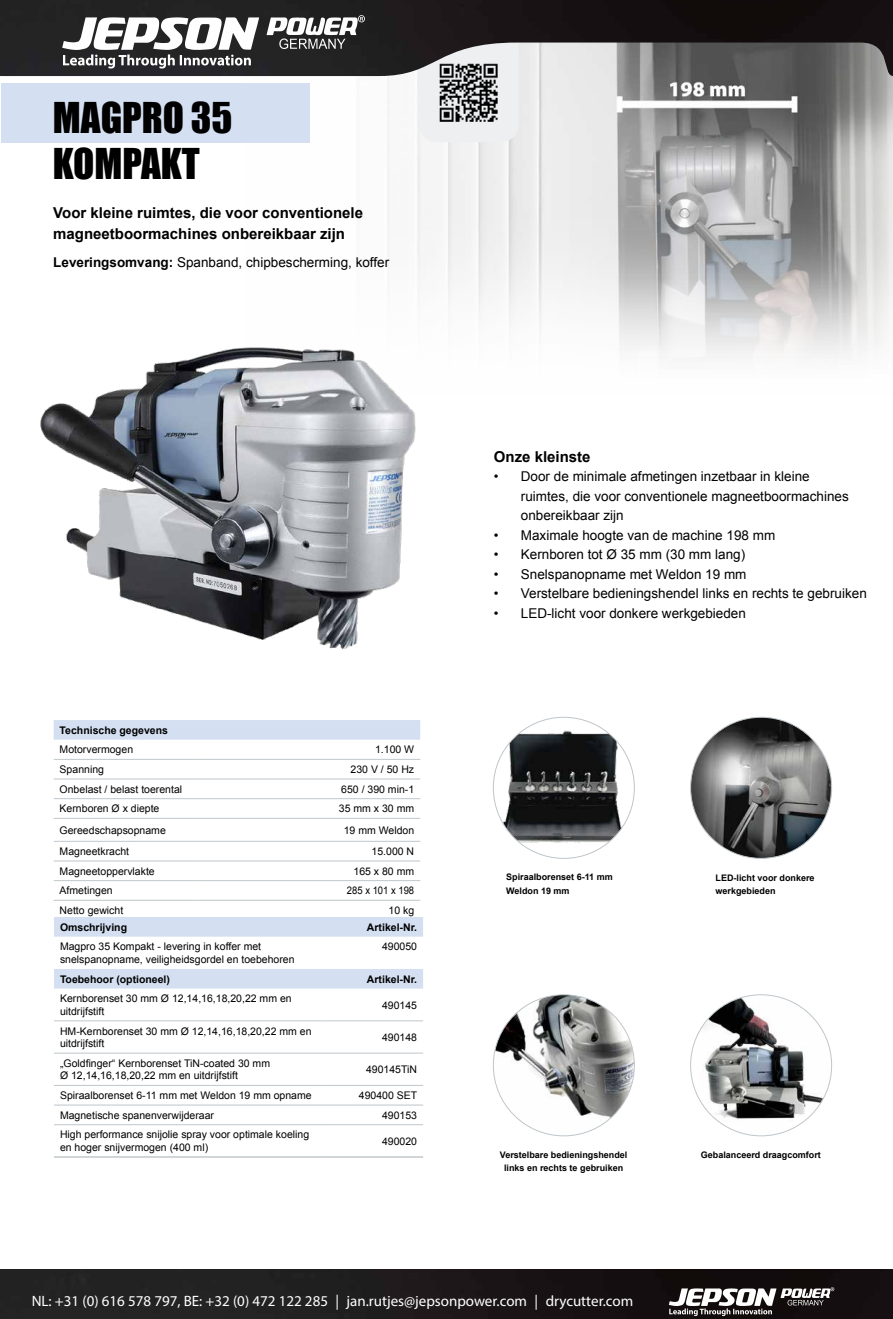
<style>
.page{position:relative;width:893px;height:1319px;background:#fff}
.page>*{position:absolute;margin:0;border:0;box-sizing:border-box;transform-origin:0 0}
.t1{font:39px/46.5px "Impact";color:#000}
.t2{font:700 15px/21px "Arial";color:#000}
.t3{font:15px "Myriad Pro";color:#fff}
.t4{font:13.5px/19.5px "Arial";color:#000}
.t5{font:10.5px/12.6px "Arial";color:#000}
.t6{font:700 10.5px "Arial";color:#000}
.t7{font:10.5px "Arial";color:#000;scale:.9 1}
.t8{font:700 9px/13.5px "Arial";color:#000}
.s1{font-weight:700}
</style>
<div class="page">
<svg style="left:245px;top:76px;width:648px;height:283px"></svg>
<img style="left:40px;top:300px;width:395px;height:350px">
<img style="left:493px;top:717px;width:141px;height:141px;border-radius:71px">
<img style="left:691px;top:717px;width:141px;height:141px;border-radius:71px">
<div style="left:1px;top:84px;width:308px;height:59px;background:#d4e0f1"></div>
<img style="left:493px;top:994px;width:141px;height:141px;border-radius:71px">
<img style="left:691px;top:994px;width:141px;height:141px;border-radius:71px">
<div style="left:419px;top:4px;width:100px;height:138px;background:#edeff0;border-radius:18px"></div>
<img style="left:439px;top:76px;width:59px;height:46px">
<div style="left:54px;top:720px;width:366px;height:19px;background:#d4e0f1"></div>
<hr style="left:54px;top:759px;width:143px;height:1px;background:#bfc6ca">
<hr style="left:197px;top:759px;width:223px;height:1px;background:#bfc6ca">
<hr style="left:54px;top:778px;width:143px;height:1px;background:#bfc6ca">
<hr style="left:197px;top:778px;width:223px;height:1px;background:#bfc6ca">
<hr style="left:54px;top:798px;width:143px;height:1px;background:#bfc6ca">
<hr style="left:197px;top:798px;width:223px;height:1px;background:#bfc6ca">
<hr style="left:54px;top:818px;width:143px;height:1px;background:#bfc6ca">
<hr style="left:197px;top:818px;width:223px;height:1px;background:#bfc6ca">
<hr style="left:54px;top:841px;width:143px;height:1px;background:#bfc6ca">
<hr style="left:197px;top:841px;width:223px;height:1px;background:#bfc6ca">
<hr style="left:54px;top:860px;width:143px;height:1px;background:#bfc6ca">
<hr style="left:197px;top:860px;width:223px;height:1px;background:#bfc6ca">
<hr style="left:54px;top:880px;width:143px;height:1px;background:#bfc6ca">
<hr style="left:197px;top:880px;width:223px;height:1px;background:#bfc6ca">
<hr style="left:54px;top:899px;width:143px;height:1px;background:#bfc6ca">
<hr style="left:197px;top:899px;width:223px;height:1px;background:#bfc6ca">
<svg style="left:54px;top:917px;width:369px;height:71px"></svg>
<hr style="left:54px;top:1156px;width:271px;height:1px;background:#a4acb1">
<hr style="left:325px;top:1156px;width:98px;height:1px;background:#a4acb1">
<hr style="left:54px;top:1020px;width:271px;height:1px;background:#bfc6ca">
<hr style="left:325px;top:1020px;width:98px;height:1px;background:#bfc6ca">
<hr style="left:54px;top:1052px;width:271px;height:1px;background:#bfc6ca">
<hr style="left:325px;top:1052px;width:98px;height:1px;background:#bfc6ca">
<hr style="left:54px;top:1084px;width:271px;height:1px;background:#bfc6ca">
<hr style="left:325px;top:1084px;width:98px;height:1px;background:#bfc6ca">
<hr style="left:54px;top:1104px;width:271px;height:1px;background:#bfc6ca">
<hr style="left:325px;top:1104px;width:98px;height:1px;background:#bfc6ca">
<hr style="left:54px;top:1124px;width:271px;height:1px;background:#bfc6ca">
<hr style="left:325px;top:1124px;width:98px;height:1px;background:#bfc6ca">
<img style="left:0;top:0;width:893px;height:76px">
<svg style="left:51px;top:0;width:324px;height:74px;fill:#242424"></svg>
<img style="left:0;top:1269px;width:893px;height:49px">
<svg style="left:661px;top:1269px;width:178px;height:49px;background:#433f3f"></svg>
<h1 class="t1" style="left:53px;top:93px;width:181px">MAGPRO 35<br>KOMPAKT</h1>
<h2 class="t2" style="left:53px;top:202px;width:311px">Voor kleine ruimtes, die voor conventionele magneetboormachines onbereikbaar zijn</h2>
<p class="t4" style="left:53px;top:252px;width:337px"><span class="s1">Leveringsomvang:</span> Spanband, chipbescherming, koffer</p>
<p class="t6" style="left:60px;top:723px;width:110px">Technische gegevens</p>
<p class="t5" style="left:60px;top:743px;width:75px">Motorvermogen</p>
<p class="t5" style="left:375px;top:743px;width:41px">1.100 W</p>
<p class="t5" style="left:60px;top:763px;width:46px">Spanning</p>
<p class="t5" style="left:351px;top:763px;width:65px">230 V / 50 Hz</p>
<p class="t5" style="left:60px;top:782px;width:124px">Onbelast / belast toerental</p>
<p class="t5" style="left:341px;top:782px;width:74px">650 / 390 min-1</p>
<p class="t5" style="left:60px;top:802px;width:101px">Kernboren Ø x diepte</p>
<p class="t5" style="left:339px;top:802px;width:77px">35 mm x 30 mm</p>
<p class="t5" style="left:60px;top:823px;width:108px">Gereedschapsopname</p>
<p class="t5" style="left:344px;top:823px;width:72px">19 mm Weldon</p>
<p class="t5" style="left:60px;top:845px;width:71px">Magneetkracht</p>
<p class="t5" style="left:372px;top:845px;width:44px">15.000 N</p>
<p class="t5" style="left:60px;top:864px;width:97px">Magneetoppervlakte</p>
<p class="t5" style="left:354px;top:864px;width:62px">165 x 80 mm</p>
<p class="t5" style="left:60px;top:884px;width:55px">Afmetingen</p>
<p class="t7" style="left:347px;top:883px;width:76px">285 x 101 x 198</p>
<p class="t5" style="left:60px;top:903px;width:65px">Netto gewicht</p>
<p class="t5" style="left:389px;top:903px;width:27px">10 kg</p>
<p class="t6" style="left:60px;top:919px;width:69px">Omschrijving</p>
<p class="t6" style="left:367px;top:919px;width:52px">Artikel-Nr.</p>
<p class="t5" style="left:60px;top:940px;width:236px">Magpro 35 Kompakt - levering in koffer met snelspanopname, veiligheidsgordel en toebehoren</p>
<p class="t5" style="left:382px;top:940px;width:37px">490050</p>
<p class="t6" style="left:60px;top:971px;width:112px">Toebehoor (optioneel)</p>
<p class="t6" style="left:367px;top:971px;width:52px">Artikel-Nr.</p>
<p class="t5" style="left:60px;top:992px;width:233px">Kernborenset 30 mm Ø 12,14,16,18,20,22 mm en uitdrijfstift</p>
<p class="t5" style="left:382px;top:998px;width:37px">490145</p>
<p class="t5" style="left:60px;top:1024px;width:253px">HM-Kernborenset 30 mm Ø 12,14,16,18,20,22 mm en uitdrijfstift</p>
<p class="t5" style="left:382px;top:1030px;width:37px">490148</p>
<p class="t5" style="left:60px;top:1056px;width:212px">„Goldfinger“ Kernborenset TiN-coated 30 mm<br>Ø 12,14,16,18,20,22 mm en uitdrijfstift</p>
<p class="t5" style="left:366px;top:1063px;width:52px">490145TiN</p>
<p class="t5" style="left:60px;top:1088px;width:253px">Spiraalborenset 6-11 mm met Weldon 19 mm opname</p>
<p class="t5" style="left:359px;top:1088px;width:60px">490400 SET</p>
<p class="t5" style="left:60px;top:1108px;width:156px">Magnetische spanenverwijderaar</p>
<p class="t5" style="left:382px;top:1108px;width:37px">490153</p>
<p class="t5" style="left:60px;top:1128px;width:251px">High performance snijolie spray voor optimale koeling en hoger snijvermogen (400 ml)</p>
<p class="t5" style="left:382px;top:1134px;width:37px">490020</p>
<h2 class="t2" style="left:494px;top:446px;width:98px">Onze kleinste</h2>
<p class="t4" style="left:521px;top:467px;width:329px;text-indent:-27px">• Door de minimale afmetingen inzetbaar in kleine ruimtes, die voor conventionele magneetboormachines onbereikbaar zijn</p>
<p class="t4" style="left:494px;top:525px;width:283px">• Maximale hoogte van de machine 198 mm</p>
<p class="t4" style="left:494px;top:545px;width:253px">• Kernboren tot Ø 35 mm (30 mm lang)</p>
<p class="t4" style="left:494px;top:564px;width:254px">• Snelspanopname met Weldon 19 mm</p>
<p class="t4" style="left:494px;top:584px;width:374px">• Verstelbare bedieningshendel links en rechts te gebruiken</p>
<p class="t4" style="left:494px;top:603px;width:254px">• LED-licht voor donkere werkgebieden</p>
<p class="t8" style="left:506px;top:870px;width:108px">Spiraalborenset 6-11 mm<br>Weldon 19 mm</p>
<p class="t8" style="left:716px;top:871px;width:101px">LED-licht voor donkere werkgebieden</p>
<p class="t8" style="left:500px;top:1147px;width:129px;text-align:center">Verstelbare bedieningshendel links en rechts te gebruiken</p>
<p class="t8" style="left:701px;top:1147px;width:122px">Gebalanceerd draagcomfort</p>
<h2 class="t3" style="left:32px;top:1291px;width:603px">NL: +31 (0) 616 578 797, BE: +32 (0) 472 122 285 | jan.rutjes@jepsonpower.com | drycutter.com</h2>
</div>
